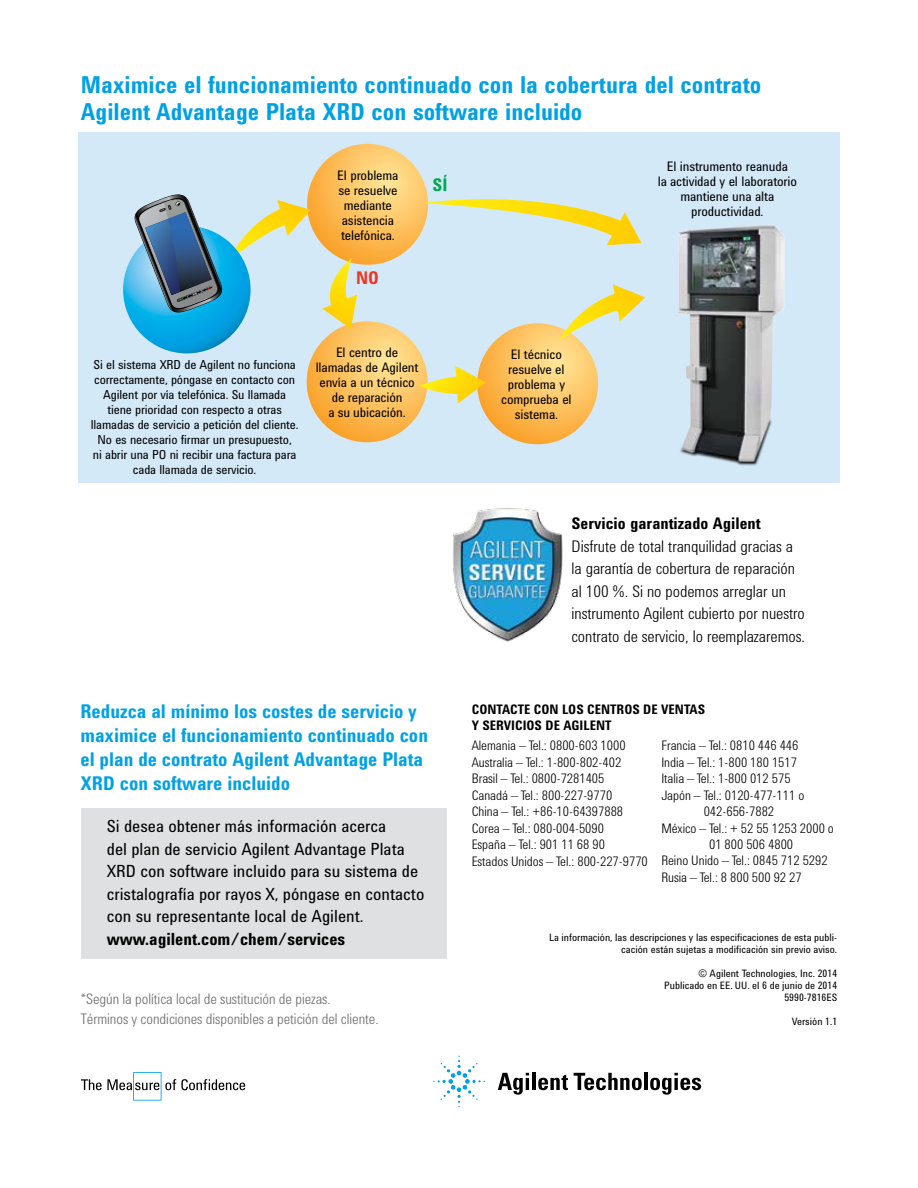
<style>
.page{position:relative;width:918px;height:1188px;background:#fff}
.page>*{position:absolute;margin:0;border:0;box-sizing:border-box;transform-origin:0 0}
.t1{font:700 24px/27px "Agilent Condensed CFF";color:#00a1e4}
.t2{font:700 19.5px/24px "Agilent Condensed CFF";color:#00a1e4}
.t3{font:700 18px "Agilent Condensed CFF";color:#00a94f}
.t4{font:700 18px "Agilent Condensed CFF";color:#ee3524}
.t5{font:17.25px/22.5px "Agilent Condensed CFF";color:#000}
.t6{font:700 17.25px "Agilent Condensed CFF";color:#000}
.t7{font:300 16.5px/22.5px "Agilent Condensed CFF";color:#000}
.t8{font:700 16.5px "Agilent Condensed CFF";color:#000}
.t9{font:300 15px/19.8px "Agilent Condensed CFF";color:#6d6e71}
.t10{font:300 13.5px/16.5px "Agilent Condensed CFF";color:#000}
.t11{font:13.5px/15px "Agilent Condensed CFF";letter-spacing:-.01em;color:#000;text-align:center}
.t12{font:700 13.5px/16.5px "Agilent Condensed CFF";color:#000}
.t13{font:12.75px/15px "Agilent Condensed CFF";letter-spacing:-.01em;color:#000;text-align:center}
.t14{font:10.5px/12px "Agilent Condensed CFF";color:#000;text-align:right}
</style>
<div class="page">
<div style="left:81px;top:809px;width:366px;height:150px;background:#dfe0e1"></div>
<img style="left:453px;top:508px;width:110px;height:134px">
<div style="left:78px;top:132px;width:762px;height:351px;background:#d4e9f8"></div>
<svg style="left:307px;top:144px;width:121px;height:121px"></svg>
<svg style="left:307px;top:321px;width:121px;height:121px"></svg>
<svg style="left:477px;top:323px;width:121px;height:121px"></svg>
<svg style="left:419px;top:366px;width:67px;height:37px"></svg>
<svg style="left:322px;top:258px;width:35px;height:71px"></svg>
<svg style="left:422px;top:199px;width:219px;height:46px"></svg>
<svg style="left:559px;top:284px;width:83px;height:57px"></svg>
<svg style="left:123px;top:226px;width:128px;height:127px"></svg>
<img style="left:642px;top:225px;width:143px;height:241px">
<svg style="left:131px;top:194px;width:180px;height:123px"></svg>
<svg style="left:81px;top:1072px;width:164px;height:29px"></svg>
<svg style="left:498px;top:1073px;width:31px;height:22px"></svg>
<hr style="left:532px;top:1073px;width:4px;height:17px;background:#000">
<svg style="left:538px;top:1075px;width:30px;height:15px"></svg>
<svg style="left:574px;top:1073px;width:68px;height:17px"></svg>
<hr style="left:644px;top:1073px;width:4px;height:17px;background:#000">
<svg style="left:650px;top:1073px;width:51px;height:22px"></svg>
<svg style="left:433px;top:1056px;width:52px;height:51px"></svg>
<h1 class="t1" style="left:81px;top:70px;width:682px">Maximice el funcionamiento continuado con la cobertura del contrato<br>Agilent Advantage Plata XRD con software incluido</h1>
<p class="t11" style="left:337px;top:167px;width:63px">El problema se resuelve mediante asistencia telefónica.</p>
<h3 class="t4" style="left:356px;top:264px;width:24px">NO</h3>
<h3 class="t3" style="left:433px;top:171px;width:17px">SÍ</h3>
<p class="t11" style="left:658px;top:159px;width:141px">El instrumento reanuda<br>la actividad y el laboratorio mantiene una alta productividad.</p>
<p class="t13" style="left:91px;top:357px;width:209px">Si el sistema XRD de Agilent no funciona correctamente, póngase en contacto con Agilent por vía telefónica. Su llamada tiene prioridad con respecto a otras llamadas de servicio a petición del cliente.<br>No es necesario firmar un presupuesto,<br>ni abrir una PO ni recibir una factura para cada llamada de servicio.</p>
<p class="t11" style="left:316px;top:345px;width:104px">El centro de llamadas de Agilent envía a un técnico de reparación<br>a su ubicación.</p>
<p class="t11" style="left:501px;top:346px;width:72px">El técnico resuelve el problema y comprueba el sistema.</p>
<p class="t8" style="left:572px;top:511px;width:191px">Servicio garantizado Agilent</p>
<p class="t7" style="left:572px;top:533px;width:235px">Disfrute de total tranquilidad gracias a la garantía de cobertura de reparación al 100 %. Si no podemos arreglar un instrumento Agilent cubierto por nuestro contrato de servicio, lo reemplazaremos.</p>
<h2 class="t2" style="left:80px;top:698px;width:349px">Reduzca al mínimo los costes de servicio y maximice el funcionamiento continuado con el plan de contrato Agilent Advantage Plata XRD con software incluido</h2>
<p class="t5" style="left:107px;top:814px;width:319px">Si desea obtener más información acerca<br>del plan de servicio Agilent Advantage Plata XRD con software incluido para su sistema de cristalografía por rayos X, póngase en contacto con su representante local de Agilent.</p>
<p class="t6" style="left:107px;top:926px;width:240px">www.agilent.com/chem/services</p>
<p class="t9" style="left:81px;top:988px;width:299px">*Según la política local de sustitución de piezas.<br>Términos y condiciones disponibles a petición del cliente.</p>
<p class="t12" style="left:472px;top:700px;width:235px">CONTACTE CON LOS CENTROS DE VENTAS<br>Y SERVICIOS DE AGILENT</p>
<p class="t10" style="left:472px;top:736px;width:178px">Alemania – Tel.: 0800-603 1000<br>Australia – Tel.: 1-800-802-402<br>Brasil – Tel.: 0800-7281405<br>Canadá – Tel.: 800-227-9770<br>China – Tel.: +86-10-64397888<br>Corea – Tel.: 080-004-5090<br>España – Tel.: 901 11 68 90<br>Estados Unidos – Tel.: 800-227-9770</p>
<p class="t10" style="left:661px;top:736px;width:139px">Francia – Tel.: 0810 446 446</p>
<p class="t10" style="left:661px;top:753px;width:137px">India – Tel.: 1-800 180 1517</p>
<p class="t10" style="left:661px;top:769px;width:131px">Italia – Tel.: 1-800 012 575</p>
<p class="t10" style="left:661px;top:786px;width:144px">Japón – Tel.: 0120-477-111 o</p>
<p class="t10" style="left:704px;top:802px;width:72px">042-656-7882</p>
<p class="t10" style="left:661px;top:819px;width:174px">México – Tel.: + 52 55 1253 2000 o</p>
<p class="t10" style="left:709px;top:835px;width:86px">01 800 506 4800</p>
<p class="t10" style="left:661px;top:852px;width:168px">Reino Unido – Tel.: 0845 712 5292</p>
<p class="t10" style="left:661px;top:868px;width:142px">Rusia – Tel.: 8 800 500 92 27</p>
<p class="t14" style="left:549px;top:931px;width:289px">La información, las descripciones y las especificaciones de esta publi&shy;cación están sujetas a modificación sin previo aviso.</p>
<p class="t14" style="left:664px;top:967px;width:175px">© Agilent Technologies, Inc. 2014<br>Publicado en EE. UU. el 6 de junio de 2014<br>5990-7816ES</p>
<p class="t14" style="left:792px;top:1015px;width:47px">Versión 1.1</p>
</div>
